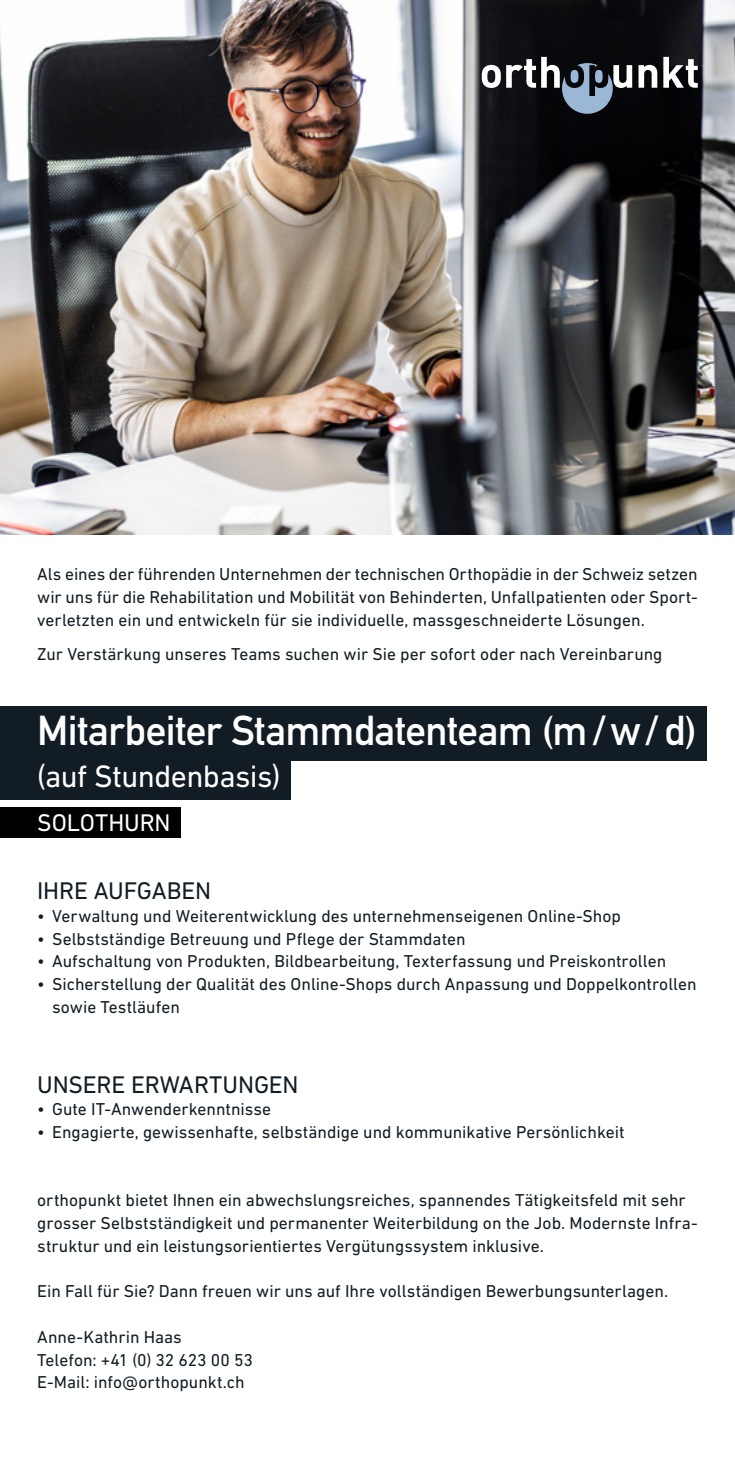
<style>
.page{position:relative;width:735px;height:1474px;background:#fff}
.page>*{position:absolute;margin:0;border:0;box-sizing:border-box;transform-origin:0 0}
.t1{font:700 41.12px "DIN Alternate";letter-spacing:-.015em;color:#fff}
.t2{font:31.5px "DIN Next LT Pro";letter-spacing:-.02em;color:#fff}
.t3{font:24.5px "DIN Next LT Pro";letter-spacing:-.01em;color:#121c24}
.t4{font:24.5px "DIN Next LT Pro";letter-spacing:-.005em;color:#fff}
.t5{font:17.5px/22.8px "DIN Next LT Pro";color:#121c24}
</style>
<div class="page">
<img style="left:0;top:0;width:734px;height:535px">
<svg style="left:481px;top:65px;width:19px;height:23px"></svg>
<svg style="left:506px;top:59px;width:29px;height:29px"></svg>
<svg style="left:541px;top:57px;width:90px;height:57px;background:#4c545f"></svg>
<svg style="left:638px;top:65px;width:19px;height:23px"></svg>
<svg style="left:663px;top:57px;width:34px;height:31px"></svg>
<div style="left:0;top:706px;width:706px;height:54px;background:#121c24"></div>
<div style="left:0;top:756px;width:290px;height:44px;background:#121c24"></div>
<div style="left:0;top:807px;width:180px;height:31px;background:#000"></div>
<p class="t5" style="left:37px;top:563px;width:661px;text-align:justify">Als eines der führenden Unternehmen der technischen Orthopädie in der Schweiz setzen wir uns für die Rehabilitation und Mobilität von Behinderten, Unfallpatienten oder Sport&shy;verletzten ein und entwickeln für sie individuelle, massgeschneiderte Lösungen.</p>
<p class="t5" style="left:37px;top:642px;width:626px">Zur Verstärkung unseres Teams suchen wir Sie per sofort oder nach Vereinbarung</p>
<h1 class="t1" style="left:37px;top:699px;width:660px">Mitarbeiter Stammdatenteam (m/w/d)</h1>
<h2 class="t2" style="left:37px;top:758px;width:244px">(auf Stundenbasis)</h2>
<h3 class="t4" style="left:37px;top:808px;width:135px">SOLOTHURN</h3>
<h3 class="t3" style="left:37px;top:876px;width:175px">IHRE AUFGABEN</h3>
<p class="t5" style="left:37px;top:904px;width:585px">• Verwaltung und Weiterentwicklung des unternehmenseigenen Online-Shop</p>
<p class="t5" style="left:37px;top:927px;width:429px">• Selbstständige Betreuung und Pflege der Stammdaten</p>
<p class="t5" style="left:37px;top:949px;width:630px">• Aufschaltung von Produkten, Bildbearbeitung, Texterfassung und Preiskontrollen</p>
<p class="t5" style="left:52px;top:972px;width:645px;text-indent:-15px">• Sicherstellung der Qualität des Online-Shops durch Anpassung und Doppelkontrollen sowie Testläufen</p>
<h3 class="t3" style="left:37px;top:1070px;width:263px">UNSERE ERWARTUNGEN</h3>
<p class="t5" style="left:37px;top:1097px;width:235px">• Gute IT-Anwenderkenntnisse</p>
<p class="t5" style="left:37px;top:1120px;width:588px">• Engagierte, gewissenhafte, selbständige und kommunikative Persönlichkeit</p>
<p class="t5" style="left:37px;top:1188px;width:661px">orthopunkt bietet Ihnen ein abwechslungsreiches, spannendes Tätigkeitsfeld mit sehr grosser Selbstständigkeit und permanenter Weiterbildung on the Job. Modernste Infra&shy;struktur und ein leistungsorientiertes Vergütungssystem inklusive.</p>
<p class="t5" style="left:37px;top:1279px;width:632px">Ein Fall für Sie? Dann freuen wir uns auf Ihre vollständigen Bewerbungsunterlagen.</p>
<p class="t5" style="left:37px;top:1325px;width:217px">Anne-Kathrin Haas<br>Telefon: +41 (0) 32 623 00 53<br>E-Mail: info@orthopunkt.ch</p>
</div>
